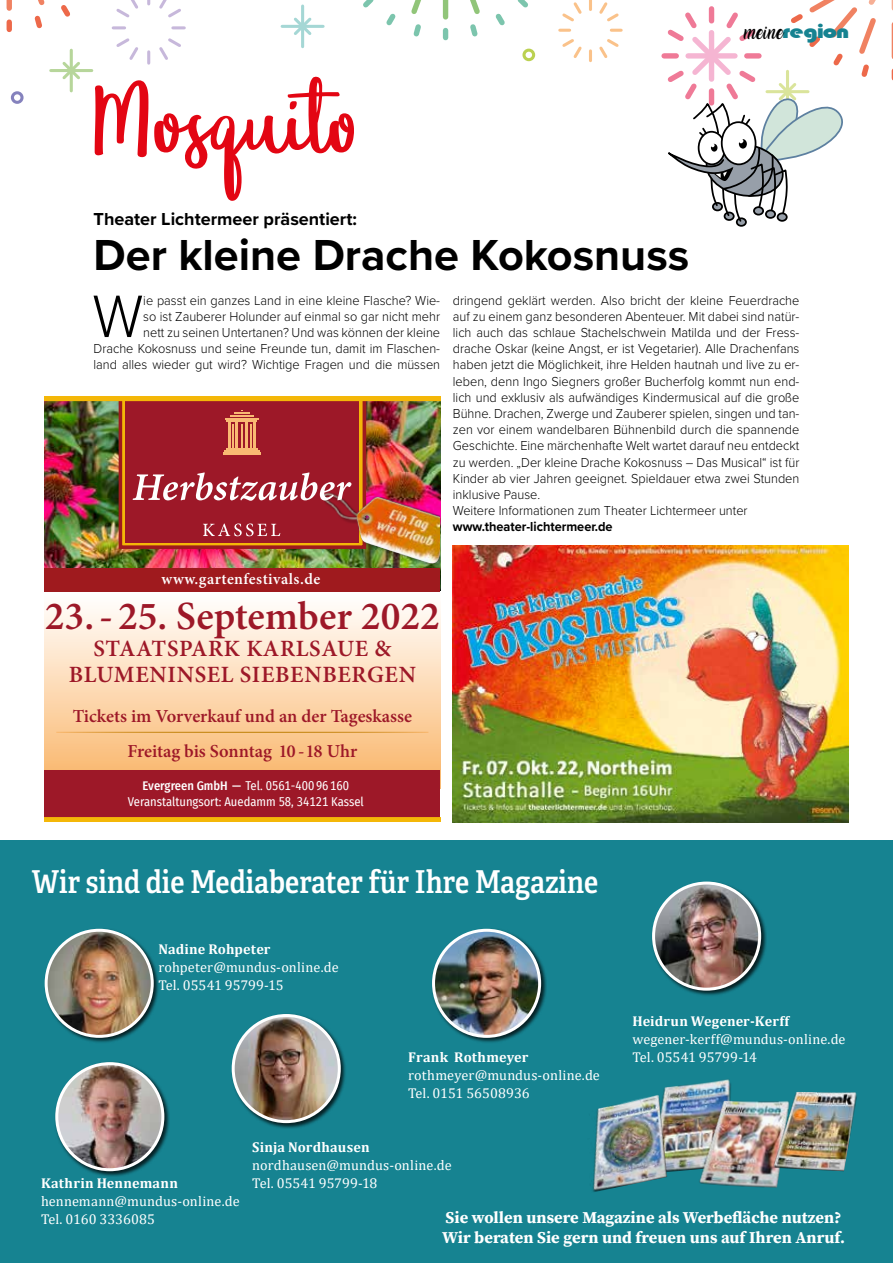
<style>
.page{position:relative;width:893px;height:1263px;background:#fff}
.page>*{position:absolute;margin:0;border:0;box-sizing:border-box;transform-origin:0 0}
.t1{font:113.4px "Eufoniem Two";color:#e30613}
.t2{font:300 62.1px "Proxima Nova";color:#000;scale:.95 1}
.t3{font:700 45px "Proxima Nova";color:#000}
.t4{font:600 40.05px "Minion Pro";color:#9d1828}
.t5{font:31.5px "Adelle Condensed Sb";color:#fff}
.t6{font:600 23.4px/26.7px "Minion Pro";letter-spacing:.03em;color:#9d1828;text-align:center}
.t7{font:19.95px "Bauhaus 93";letter-spacing:-.05em;color:#168391;scale:1.27 1}
.t8{font:600 18.3px "Minion Pro";color:#9d1828}
.t9{font:700 18px "Proxima Nova";color:#000}
.t10{font:16.5px/19.8px "Source Serif Variable";color:#fff}
.t11{font:600 15.9px "Minion Pro";letter-spacing:.03em;color:#fff}
.t12{font:14.25px/18px "Cambria";color:#fff}
.t13{font:700 14.25px "Cambria";letter-spacing:.01em;color:#fff}
.t14{font:300 13.5px/16.2px "Proxima Nova";color:#000;text-align:right;scale:.95 1}
.t15{font:700 13.5px "Proxima Nova";color:#000;scale:.95 1}
.t16{font:12.45px/16.6px "Fira Sans Condensed";color:#fff;text-align:center}
.s1{font-family:"Amarillo";font-size:13.05px;color:#000}
.s2{font-weight:500}
</style>
<div class="page">
<div style="left:443px;top:0;width:5px;height:17px;background:#91c579"></div>
<div style="left:443px;top:30px;width:5px;height:8px;background:#7cc5ad"></div>
<svg style="left:363px;top:0;width:58px;height:37px"></svg>
<svg style="left:470px;top:0;width:58px;height:37px"></svg>
<svg style="left:560px;top:0;width:61px;height:61px"></svg>
<svg style="left:147px;top:0;width:3px;height:4px"></svg>
<svg style="left:147px;top:52px;width:3px;height:11px"></svg>
<svg style="left:159px;top:0;width:22px;height:18px"></svg>
<svg style="left:116px;top:38px;width:22px;height:22px"></svg>
<svg style="left:173px;top:26px;width:11px;height:3px"></svg>
<svg style="left:113px;top:26px;width:12px;height:3px"></svg>
<svg style="left:159px;top:38px;width:22px;height:22px"></svg>
<svg style="left:116px;top:0;width:22px;height:18px"></svg>
<hr style="left:70px;top:50px;width:3px;height:41px;background:#b7d69b">
<hr style="left:51px;top:69px;width:41px;height:3px;background:#b7d69b">
<svg style="left:62px;top:59px;width:18px;height:23px"></svg>
<div style="left:11px;top:91px;width:13px;height:13px;border:3px solid #8582bd;border-radius:50%"></div>
<div style="left:522px;top:49px;width:13px;height:12px;border:3px solid #bbd151;border-radius:50%"></div>
<hr style="left:301px;top:6px;width:3px;height:41px;background:#a5d7d5">
<hr style="left:282px;top:25px;width:41px;height:3px;background:#a5d7d5">
<svg style="left:291px;top:15px;width:23px;height:23px"></svg>
<div style="left:7px;top:0;width:5px;height:8px;background:#f08262"></div>
<svg style="left:7px;top:22px;width:5px;height:7px"></svg>
<svg style="left:61px;top:5px;width:9px;height:12px"></svg>
<svg style="left:34px;top:0;width:11px;height:29px"></svg>
<img style="left:453px;top:546px;width:395px;height:276px">
<img style="left:45px;top:396px;width:395px;height:426px">
<div style="left:0;top:840px;width:893px;height:423px;background:#168391"></div>
<div style="left:55px;top:1061px;width:115px;height:116px;background:#000;opacity:.75"></div>
<img style="left:57px;top:1064px;width:106px;height:106px;border-radius:53px">
<div style="left:55px;top:1062px;width:109px;height:109px;border:3px solid #fff;border-radius:50%"></div>
<div style="left:44px;top:928px;width:115px;height:115px;background:#000;opacity:.75"></div>
<img style="left:46px;top:930px;width:106px;height:106px;border-radius:53px">
<div style="left:45px;top:929px;width:109px;height:109px;border:3px solid #fff;border-radius:50%"></div>
<div style="left:231px;top:1013px;width:115px;height:116px;background:#000;opacity:.75"></div>
<img style="left:233px;top:1015px;width:106px;height:106px;border-radius:53px">
<div style="left:232px;top:1014px;width:109px;height:109px;border:3px solid #fff;border-radius:50%"></div>
<div style="left:651px;top:881px;width:116px;height:115px;background:#000;opacity:.75"></div>
<img style="left:654px;top:883px;width:106px;height:106px;border-radius:53px">
<div style="left:652px;top:881px;width:109px;height:110px;border:3px solid #fff;border-radius:50%"></div>
<div style="left:431px;top:928px;width:116px;height:115px;background:#000;opacity:.75"></div>
<img style="left:434px;top:930px;width:106px;height:106px;border-radius:53px">
<div style="left:432px;top:929px;width:109px;height:109px;border:3px solid #fff;border-radius:50%"></div>
<div style="left:737px;top:218px;width:9px;height:8px;background:#979fa9;border-radius:50%"></div>
<div style="left:736px;top:217px;width:11px;height:10px;border:2px solid #000;border-radius:50%"></div>
<svg style="left:663px;top:0;width:230px;height:223px"></svg>
<img style="left:663px;top:1079px;width:68px;height:93px">
<img style="left:593px;top:1094px;width:74px;height:98px">
<img style="left:686px;top:1100px;width:94px;height:88px">
<img style="left:762px;top:1092px;width:95px;height:79px">
<h1 class="t1" style="left:94px;top:48px;width:265px">Mosquito</h1>
<h3 class="t9" style="left:94px;top:206px;width:265px">Theater Lichtermeer präsentiert:</h3>
<h3 class="t3" style="left:94px;top:221px;width:597px">Der kleine Drache Kokosnuss</h3>
<h3 class="t7" style="left:744px;top:20px;width:85px"><span class="s1">MEINE</span>region</h3>
<p class="t14" style="left:94px;top:291px;width:366px">ie passt ein ganzes Land in eine kleine Flasche? Wie-<br>so ist Zauberer Holunder auf einmal so gar nicht mehr<br>nett zu seinen Untertanen? Und was können der kleine<br>Drache Kokosnuss und seine Freunde tun, damit im Flaschen&shy;land alles wieder gut wird? Wichtige Fragen und die müssen</p>
<p class="t14" style="left:453px;top:291px;width:366px;text-align:left">dringend geklärt werden. Also bricht der kleine Feuerdrache auf zu einem ganz besonderen Abenteuer. Mit dabei sind natür&shy;lich auch das schlaue Stachelschwein Matilda und der Fress&shy;drache Oskar (keine Angst, er ist Vegetarier). Alle Drachenfans haben jetzt die Möglichkeit, ihre Helden hautnah und live zu er&shy;leben, denn Ingo Siegners großer Bucherfolg kommt nun end&shy;lich und exklusiv als aufwändiges Kindermusical auf die große Bühne. Drachen, Zwerge und Zauberer spielen, singen und tan&shy;zen vor einem wandelbaren Bühnenbild durch die spannende Geschichte. Eine märchenhafte Welt wartet darauf neu entdeckt zu werden. „Der kleine Drache Kokosnuss – Das Musical“ ist für Kinder ab vier Jahren geeignet. Spieldauer etwa zwei Stunden inklusive Pause.<br>Weitere Informationen zum Theater Lichtermeer unter</p>
<p class="t15" style="left:453px;top:517px;width:170px">www.theater-lichtermeer.de</p>
<h2 class="t2" style="left:92px;top:270px;width:55px">W</h2>
<p class="t11" style="left:162px;top:568px;width:160px">www.gartenfestivals.de</p>
<h3 class="t4" style="left:45px;top:588px;width:396px">23.- 25. September 2022</h3>
<h3 class="t6" style="left:69px;top:635px;width:349px">STAATSPARK KARLSAUE &amp;<br>BLUMENINSEL SIEBENBERGEN</h3>
<h3 class="t8" style="left:73px;top:703px;width:341px">Tickets im Vorverkauf und an der Tageskasse</h3>
<h3 class="t8" style="left:128px;top:739px;width:231px">Freitag bis Sonntag 10-18 Uhr</h3>
<p class="t16" style="left:128px;top:777px;width:237px"><span class="s2">Evergreen GmbH —</span> Tel. 0561-40096160<br>Veranstaltungsort: Auedamm 58, 34121 Kassel</p>
<h3 class="t5" style="left:32px;top:859px;width:568px">Wir sind die Mediaberater für Ihre Magazine</h3>
<p class="t13" style="left:158px;top:939px;width:114px">Nadine Rohpeter</p>
<p class="t12" style="left:158px;top:958px;width:182px">rohpeter@mundus-online.de<br>Tel. 05541 95799-15</p>
<p class="t13" style="left:632px;top:1011px;width:158px">Heidrun Wegener-Kerff</p>
<p class="t12" style="left:632px;top:1030px;width:215px">wegener-kerff@mundus-online.de</p>
<p class="t13" style="left:408px;top:1047px;width:122px">Frank Rothmeyer</p>
<p class="t12" style="left:632px;top:1048px;width:126px">Tel. 05541 95799-14</p>
<p class="t12" style="left:408px;top:1066px;width:193px">rothmeyer@mundus-online.de<br>Tel. 0151 56508936</p>
<p class="t13" style="left:41px;top:1173px;width:138px">Kathrin Hennemann</p>
<p class="t12" style="left:41px;top:1192px;width:200px">hennemann@mundus-online.de<br>Tel. 0160 3336085</p>
<p class="t13" style="left:252px;top:1137px;width:119px">Sinja Nordhausen</p>
<p class="t12" style="left:252px;top:1156px;width:201px">nordhausen@mundus-online.de<br>Tel. 05541 95799-18</p>
<p class="t10" style="left:442px;top:1207px;width:404px">Sie wollen unsere Magazine als Werbefläche nutzen?<br>Wir beraten Sie gern und freuen uns auf Ihren Anruf.</p>
</div>
